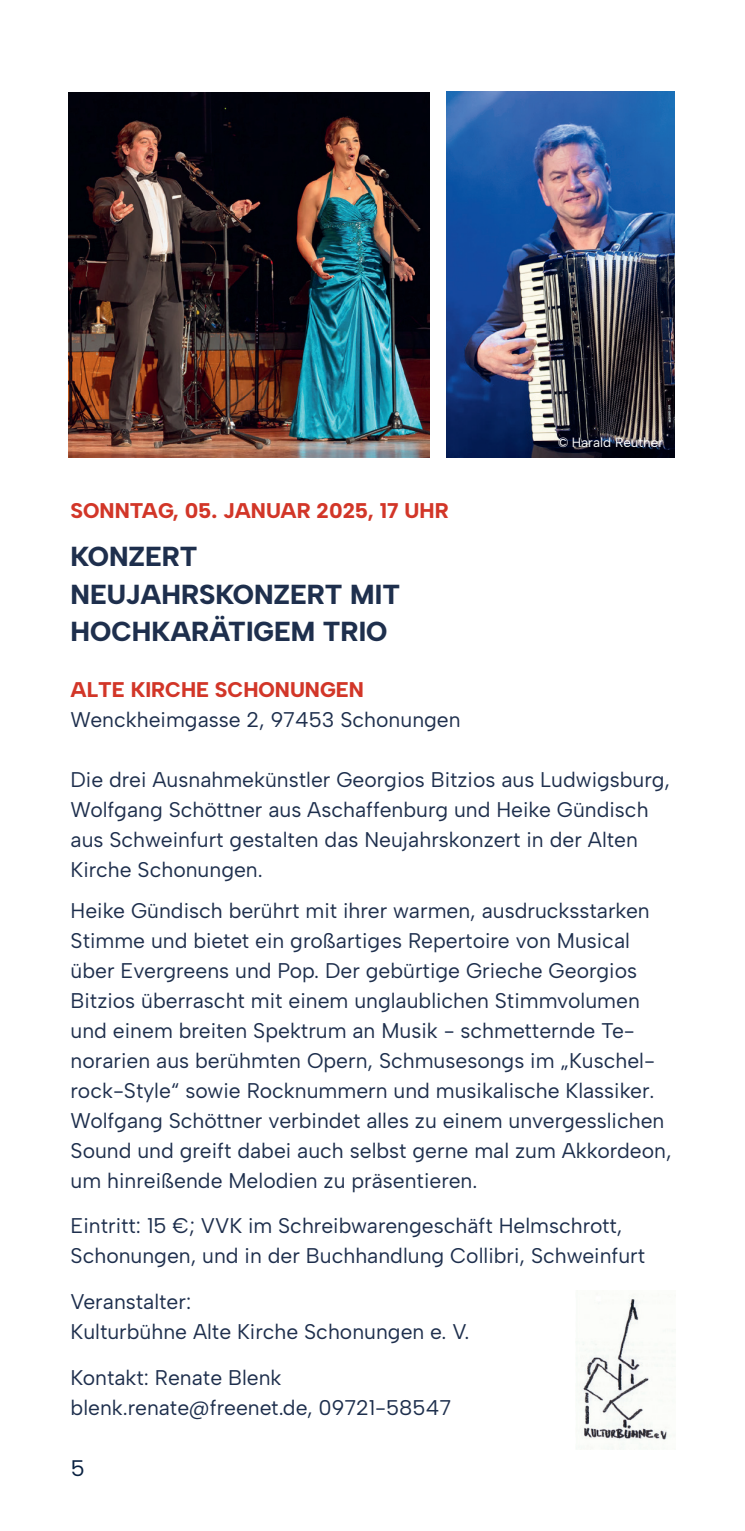
<style>
.page{position:relative;width:745px;height:1531px;background:#fff}
.page>*{position:absolute;margin:0;border:0;box-sizing:border-box;transform-origin:0 0}
.t1{font:800 27.5px/37.5px "Albert Sans";color:#1e2f4d}
.t2{font:22.5px "Albert Sans";color:#092141}
.t3{font:21.25px/30px "Albert Sans";color:#1e2f4d}
.t4{font:800 21.25px "Albert Sans";color:#d23628}
.t5{font:13.5px "Albert Sans";color:#fff}
</style>
<div class="page">
<img style="left:69px;top:92px;width:360px;height:365px">
<img style="left:446px;top:92px;width:227px;height:365px">
<img style="left:576px;top:1296px;width:98px;height:153px">
<p class="t4" style="left:71px;top:498px;width:379px">SONNTAG, 05. JANUAR 2025, 17 UHR</p>
<p class="t1" style="left:71px;top:538px;width:331px">KONZERT<br>NEUJAHRSKONZERT MIT<br>HOCHKARÄTIGEM TRIO</p>
<p class="t4" style="left:71px;top:676px;width:294px">ALTE KIRCHE SCHONUNGEN</p>
<p class="t3" style="left:71px;top:704px;width:391px">Wenckheimgasse 2, 97453 Schonungen</p>
<p class="t5" style="left:557px;top:434px;width:107px">© Harald Reuther</p>
<p class="t3" style="left:71px;top:764px;width:600px">Die drei Ausnahmekünstler Georgios Bitzios aus Ludwigsburg, Wolfgang Schöttner aus Aschaffenburg und Heike Gündisch aus Schweinfurt gestalten das Neujahrskonzert in der Alten Kirche Schonungen.</p>
<p class="t3" style="left:71px;top:895px;width:602px">Heike Gündisch berührt mit ihrer warmen, ausdrucksstarken Stimme und bietet ein großartiges Repertoire von Musical über Evergreens und Pop. Der gebürtige Grieche Georgios Bitzios überrascht mit einem unglaublichen Stimmvolumen und einem breiten Spektrum an Musik - schmetternde Te&shy;norarien aus berühmten Opern, Schmusesongs im „Kuschel&shy;rock-Style“ sowie Rocknummern und musikalische Klassiker.<br>Wolfgang Schöttner verbindet alles zu einem unvergesslichen Sound und greift dabei auch selbst gerne mal zum Akkordeon, um hinreißende Melodien zu präsentieren.</p>
<p class="t3" style="left:71px;top:1211px;width:575px">Eintritt: 15 €; VVK im Schreibwarengeschäft Helmschrott,<br>Schonungen, und in der Buchhandlung Collibri, Schweinfurt</p>
<p class="t3" style="left:71px;top:1286px;width:400px">Veranstalter:<br>Kulturbühne Alte Kirche Schonungen e. V.</p>
<p class="t3" style="left:71px;top:1362px;width:382px">Kontakt: Renate Blenk blenk.renate@freenet.de, 09721-58547</p>
<p class="t2" style="left:71px;top:1454px;width:16px">5</p>
</div>
